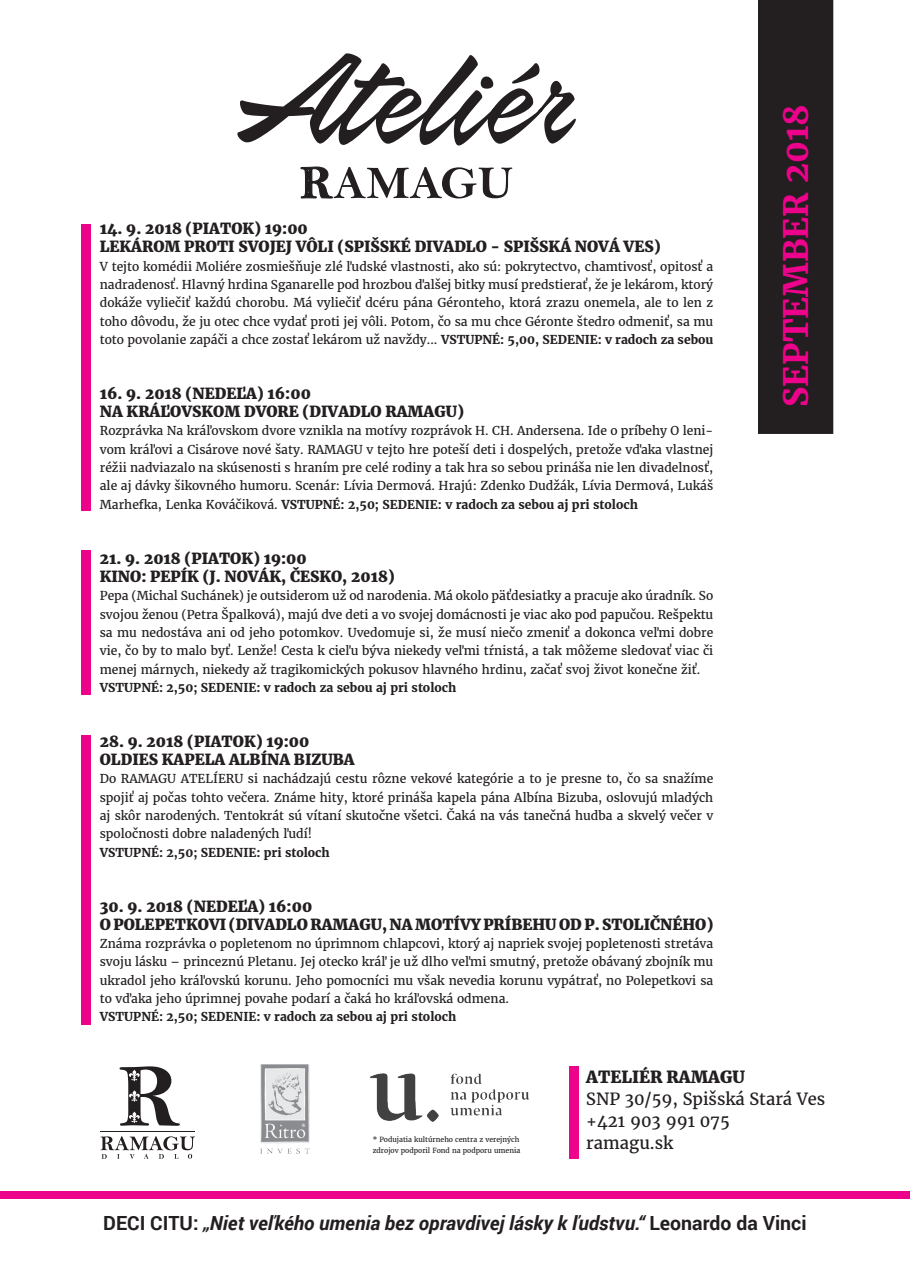
<style>
.page{position:relative;width:910px;height:1280px;background:#fff}
.page>*{position:absolute;margin:0;border:0;box-sizing:border-box;transform-origin:0 0}
.t1{font:700 33.3px "Merriweather";color:#ed028c}
.t2{font:italic 700 19.5px "Roboto";color:#231f20}
.t3{font:16.65px/22px "Merriweather";color:#231f20}
.t4{font:800 16.65px "Merriweather";color:#231f20}
.t5{font:800 15.15px/18.3px "Merriweather";color:#231f20}
.t6{font:12.15px/18.3px "Merriweather";color:#231f20;text-align:justify}
.t7{font:700 12.15px "Merriweather";color:#231f20}
.t8{font:7.05px/10.5px "Merriweather";color:#231f20}
.s1{font-weight:700}
.s2{font-style:normal}
</style>
<div class="page">
<svg style="left:237px;top:53px;width:339px;height:93px"></svg>
<svg style="left:301px;top:167px;width:211px;height:31px"></svg>
<img style="left:260px;top:1064px;width:50px;height:90px">
<img style="left:370px;top:1073px;width:159px;height:49px">
<div style="left:759px;top:1px;width:73px;height:432px;background:#231f20"></div>
<div style="left:758px;top:0;width:75px;height:434px;border:2px solid #231f20"></div>
<div style="left:81px;top:224px;width:9px;height:286px;background:#ed028c"></div>
<div style="left:81px;top:551px;width:9px;height:144px;background:#ed028c"></div>
<div style="left:569px;top:1066px;width:9px;height:93px;background:#ed028c"></div>
<div style="left:81px;top:735px;width:9px;height:289px;background:#ed028c"></div>
<svg style="left:120px;top:1066px;width:60px;height:60px"></svg>
<hr style="left:100px;top:1131px;width:94px;height:1px;background:#231f20">
<svg style="left:100px;top:1136px;width:95px;height:23px"></svg>
<div style="left:0;top:1191px;width:910px;height:8px;background:#ed028c"></div>
<p class="t5" style="left:100px;top:220px;width:562px">14. 9. 2018 (PIATOK) 19:00<br>LEKÁROM PROTI SVOJEJ VÔLI (SPIŠSKÉ DIVADLO - SPIŠSKÁ NOVÁ VES)</p>
<p class="t6" style="left:100px;top:257px;width:615px">V tejto komédii Moliére zosmiešňuje zlé ľudské vlastnosti, ako sú: pokrytectvo, chamtivosť, opitosť a nadradenosť. Hlavný hrdina Sganarelle pod hrozbou ďalšej bitky musí predstierať, že je lekárom, ktorý dokáže vyliečiť každú chorobu. Má vyliečiť dcéru pána Géronteho, ktorá zrazu onemela, ale to len z toho dôvodu, že ju otec chce vydať proti jej vôli. Potom, čo sa mu chce Géronte štedro odmeniť, sa mu toto povolanie zapáči a chce zostať lekárom už navždy... <span class="s1">VSTUPNÉ: 5,00, SEDENIE: v radoch za sebou</span></p>
<p class="t5" style="left:100px;top:384px;width:366px">16. 9. 2018 (NEDEĽA) 16:00<br>NA KRÁĽOVSKOM DVORE (DIVADLO RAMAGU)</p>
<p class="t6" style="left:100px;top:422px;width:615px">Rozprávka Na kráľovskom dvore vznikla na motívy rozprávok H. CH. Andersena. Ide o príbehy O leni&shy;vom kráľovi a Cisárove nové šaty. RAMAGU v tejto hre poteší deti i dospelých, pretože vďaka vlastnej réžii nadviazalo na skúsenosti s hraním pre celé rodiny a tak hra so sebou prináša nie len divadelnosť, ale aj dávky šikovného humoru. Scenár: Lívia Dermová. Hrajú: Zdenko Dudžák, Lívia Dermová, Lukáš Marhefka, Lenka Kováčiková. <span class="s1">VSTUPNÉ: 2,50; SEDENIE: v radoch za sebou aj pri stoloch</span></p>
<p class="t5" style="left:100px;top:549px;width:297px">21. 9. 2018 (PIATOK) 19:00<br>KINO: PEPÍK (J. NOVÁK, ČESKO, 2018)</p>
<p class="t6" style="left:100px;top:587px;width:615px">Pepa (Michal Suchánek) je outsiderom už od narodenia. Má okolo päťdesiatky a pracuje ako úradník. So svojou ženou (Petra Špalková), majú dve deti a vo svojej domácnosti je viac ako pod papučou. Rešpektu sa mu nedostáva ani od jeho potomkov. Uvedomuje si, že musí niečo zmeniť a dokonca veľmi dobre vie, čo by to malo byť. Lenže! Cesta k cieľu býva niekedy veľmi tŕnistá, a tak môžeme sledovať viac či menej márnych, niekedy až tragikomických pokusov hlavného hrdinu, začať svoj život konečne žiť.</p>
<p class="t7" style="left:100px;top:680px;width:358px">VSTUPNÉ: 2,50; SEDENIE: v radoch za sebou aj pri stoloch</p>
<p class="t5" style="left:100px;top:732px;width:256px">28. 9. 2018 (PIATOK) 19:00<br>OLDIES KAPELA ALBÍNA BIZUBA</p>
<p class="t6" style="left:100px;top:770px;width:615px">Do RAMAGU ATELÍERU si nachádzajú cestu rôzne vekové kategórie a to je presne to, čo sa snažíme spojiť aj počas tohto večera. Známe hity, ktoré prináša kapela pána Albína Bizuba, oslovujú mladých aj skôr narodených. Tentokrát sú vítaní skutočne všetci. Čaká na vás tanečná hudba a skvelý večer v spoločnosti dobre naladených ľudí!</p>
<p class="t7" style="left:100px;top:845px;width:231px">VSTUPNÉ: 2,50; SEDENIE: pri stoloch</p>
<p class="t5" style="left:100px;top:897px;width:615px">30. 9. 2018 (NEDEĽA) 16:00<br>O POLEPETKOVI (DIVADLO RAMAGU, NA MOTÍVY PRÍBEHU OD P. STOLIČNÉHO)</p>
<p class="t6" style="left:100px;top:935px;width:615px">Známa rozprávka o popletenom no úprimnom chlapcovi, ktorý aj napriek svojej popletenosti stretáva svoju lásku – princeznú Pletanu. Jej otecko kráľ je už dlho veľmi smutný, pretože obávaný zbojník mu ukradol jeho kráľovskú korunu. Jeho pomocníci mu však nevedia korunu vypátrať, no Polepetkovi sa to vďaka jeho úprimnej povahe podarí a čaká ho kráľovská odmena.</p>
<p class="t7" style="left:100px;top:1009px;width:358px">VSTUPNÉ: 2,50; SEDENIE: v radoch za sebou aj pri stoloch</p>
<h1 class="t1" style="left:775px;top:407px;width:304px;rotate:-90deg">SEPTEMBER 2018</h1>
<p class="t8" style="left:373px;top:1134px;width:149px">* Podujatia kultúrneho centra z verejných zdrojov podporil Fond na podporu umenia</p>
<h3 class="t4" style="left:586px;top:1066px;width:160px">ATELIÉR RAMAGU</h3>
<h3 class="t3" style="left:586px;top:1088px;width:241px">SNP 30/59, Spišská Stará Ves +421 903 991 075<br>ramagu.sk</h3>
<h2 class="t2" style="left:103px;top:1209px;width:705px"><span class="s2">DECI CITU:</span> „Niet veľkého umenia bez opravdivej lásky k ľudstvu.“ <span class="s2">Leonardo da Vinci</span></h2>
</div>
